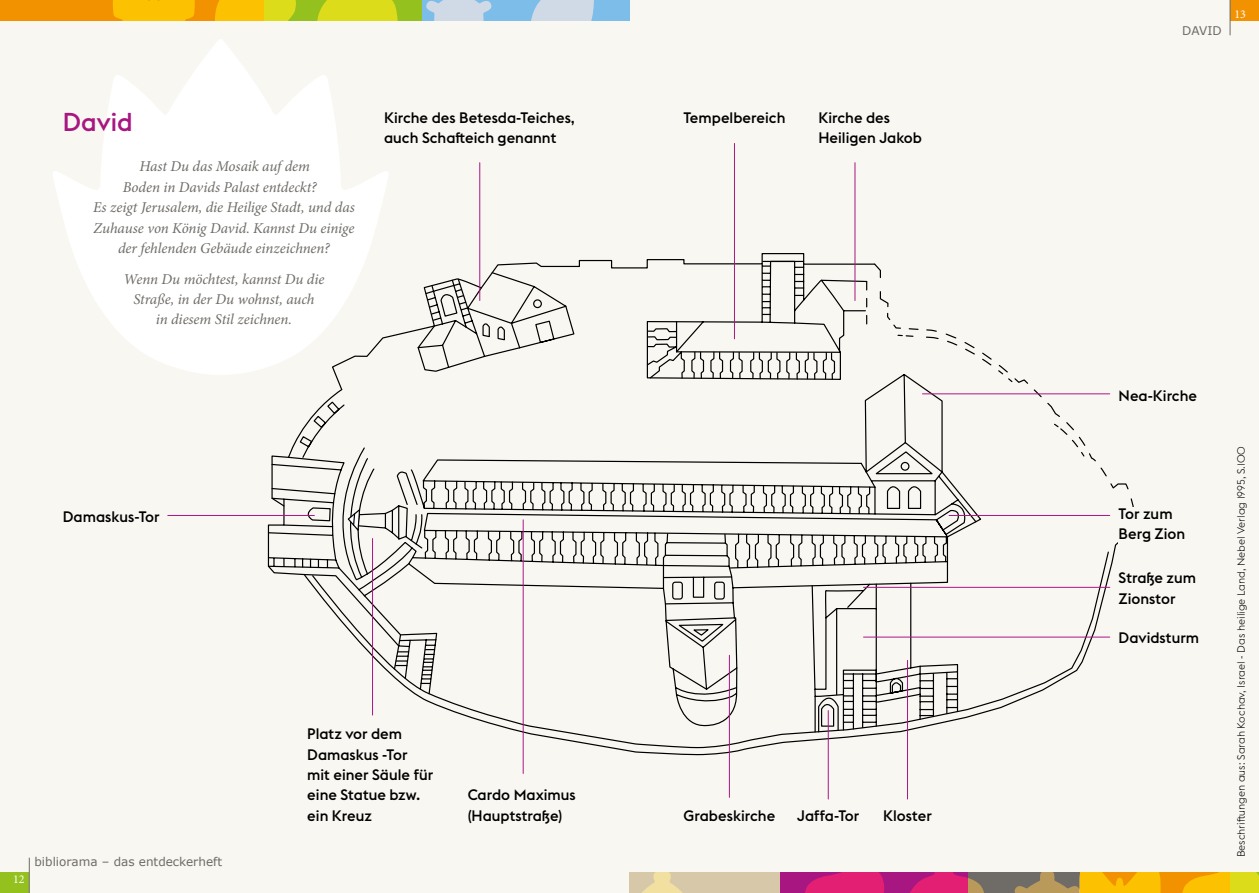
<style>
.page{position:relative;width:1259px;height:893px;background:#fff}
.page>*{position:absolute;margin:0;border:0;box-sizing:border-box;transform-origin:0 0}
.t1{font:500 25.5px "Euclid Flex";color:#a71681}
.t2{font:500 15px/20.4px "Euclid Flex";color:#000}
.Copy_BasisBibel_kurs{font:italic 15px/20.4px "Minion Pro";letter-spacing:-.005em;color:#6f6c67;text-align:center}
.Fußnote_Copy{font:12px "Verdana";color:#6f6c67}
.Copy_BasisBibel_Regu{font:12px "Minion Pro";color:#fff}
.Fußnote_Copy-2{font:300 10.5px "Euclid Flex";color:#000}
</style>
<div class="page">
<div style="left:0;top:0;width:629px;height:893px;background:#f9f7f2"></div>
<div style="left:629px;top:0;width:630px;height:893px;background:#f9f7f2"></div>
<div style="left:0;top:0;width:283px;height:21px;background:#f39200"></div>
<div style="left:264px;top:0;width:158px;height:21px;background:#95c11f"></div>
<div style="left:422px;top:0;width:207px;height:21px;background:#7dbde9"></div>
<svg style="left:215px;top:0;width:81px;height:21px;background:#edca0a"></svg>
<svg style="left:317px;top:0;width:81px;height:21px;background:#d7da1b"></svg>
<div style="left:113px;top:0;width:82px;height:21px;background:#fcc100"></div>
<svg style="left:531px;top:0;width:63px;height:21px"></svg>
<svg style="left:629px;top:0;width:1px;height:21px"></svg>
<svg style="left:426px;top:0;width:65px;height:21px"></svg>
<div style="left:629px;top:872px;width:222px;height:21px;background:#d6c8a9"></div>
<div style="left:780px;top:872px;width:260px;height:21px;background:#a71681"></div>
<div style="left:968px;top:872px;width:112px;height:21px;background:#6f6c67"></div>
<svg style="left:642px;top:872px;width:40px;height:21px"></svg>
<svg style="left:805px;top:872px;width:79px;height:21px;background:#da1d75"></svg>
<svg style="left:910px;top:872px;width:74px;height:21px"></svg>
<div style="left:1079px;top:872px;width:170px;height:21px;background:#f39200"></div>
<svg style="left:1182px;top:872px;width:77px;height:21px;background:#eec40a"></svg>
<svg style="left:1014px;top:872px;width:146px;height:21px"></svg>
<div style="left:0;top:872px;width:29px;height:21px;background:#95c11f"></div>
<div style="left:1230px;top:0;width:29px;height:21px;background:#f39200"></div>
<hr style="left:1229px;top:0;width:1px;height:35px;background:#6f6c67">
<hr style="left:29px;top:858px;width:1px;height:35px;background:#6f6c67">
<svg style="left:53px;top:39px;width:335px;height:336px;fill:#fff"></svg>
<svg style="left:331px;top:252px;width:525px;height:8px"></svg>
<svg style="left:267px;top:328px;width:842px;height:421px"></svg>
<svg style="left:303px;top:260px;width:578px;height:468px"></svg>
<svg style="left:394px;top:271px;width:564px;height:462px"></svg>
<hr style="left:168px;top:515px;width:146px;height:1px;background:#ac1586">
<hr style="left:949px;top:515px;width:160px;height:1px;background:#ac1586">
<hr style="left:372px;top:538px;width:1px;height:177px;background:#ac1586">
<hr style="left:523px;top:520px;width:1px;height:253px;background:#ac1586">
<hr style="left:729px;top:655px;width:1px;height:142px;background:#ac1586">
<hr style="left:863px;top:637px;width:246px;height:1px;background:#ac1586">
<hr style="left:863px;top:587px;width:246px;height:1px;background:#ac1586">
<hr style="left:828px;top:710px;width:1px;height:89px;background:#ac1586">
<hr style="left:907px;top:660px;width:1px;height:139px;background:#ac1586">
<hr style="left:479px;top:163px;width:1px;height:138px;background:#a71681">
<hr style="left:734px;top:143px;width:1px;height:196px;background:#a71681">
<hr style="left:854px;top:163px;width:1px;height:138px;background:#a71681">
<hr style="left:922px;top:393px;width:187px;height:1px;background:#ac1586">
<p class="t1" style="left:63px;top:107px;width:71px">David</p>
<p class="Copy_BasisBibel_kurs" style="left:93px;top:156px;width:263px">Hast Du das Mosaik auf dem<br>Boden in Davids Palast entdeckt?<br>Es zeigt Jerusalem, die Heilige Stadt, und das Zuhause von König David. Kannst Du einige der fehlenden Gebäude einzeichnen?</p>
<p class="Copy_BasisBibel_kurs" style="left:124px;top:269px;width:202px">Wenn Du möchtest, kannst Du die<br>Straße, in der Du wohnst, auch<br>in diesem Stil zeichnen.</p>
<p class="t2" style="left:384px;top:107px;width:192px">Kirche des Betesda-Teiches, auch Schafteich genannt</p>
<p class="t2" style="left:63px;top:506px;width:98px">Damaskus-Tor</p>
<p class="Copy_BasisBibel_Regu" style="left:13px;top:871px;width:13px">12</p>
<p class="Fußnote_Copy" style="left:34px;top:854px;width:189px">bibliorama – das entdeckerheft</p>
<p class="t2" style="left:307px;top:724px;width:127px">Platz vor dem<br>Damaskus -Tor mit einer Säule für eine Statue bzw. ein Kreuz</p>
<p class="t2" style="left:468px;top:785px;width:110px">Cardo Maximus</p>
<p class="t2" style="left:468px;top:805px;width:96px">(Hauptstraße)</p>
<p class="t2" style="left:683px;top:107px;width:103px">Tempelbereich</p>
<p class="t2" style="left:818px;top:107px;width:105px">Kirche des<br>Heiligen Jakob</p>
<p class="t2" style="left:683px;top:805px;width:93px">Grabeskirche</p>
<p class="t2" style="left:797px;top:805px;width:64px">Jaffa-Tor</p>
<p class="t2" style="left:883px;top:805px;width:50px">Kloster</p>
<p class="Fußnote_Copy" style="left:1182px;top:23px;width:41px">DAVID</p>
<p class="Copy_BasisBibel_Regu" style="left:1234px;top:6px;width:13px">13</p>
<p class="t2" style="left:1118px;top:385px;width:80px">Nea-Kirche</p>
<p class="t2" style="left:1118px;top:504px;width:68px">Tor zum<br>Berg Zion</p>
<p class="t2" style="left:1118px;top:568px;width:79px">Straße zum<br>Zionstor</p>
<p class="t2" style="left:1118px;top:628px;width:82px">Davidsturm</p>
<p class="Fußnote_Copy-2" style="left:1235px;top:857px;width:413px;rotate:-90deg">Beschriftungen aus: Sarah Kochav, Israel - Das heilige Land, Nebel Verlag 1995, S.100</p>
</div>
